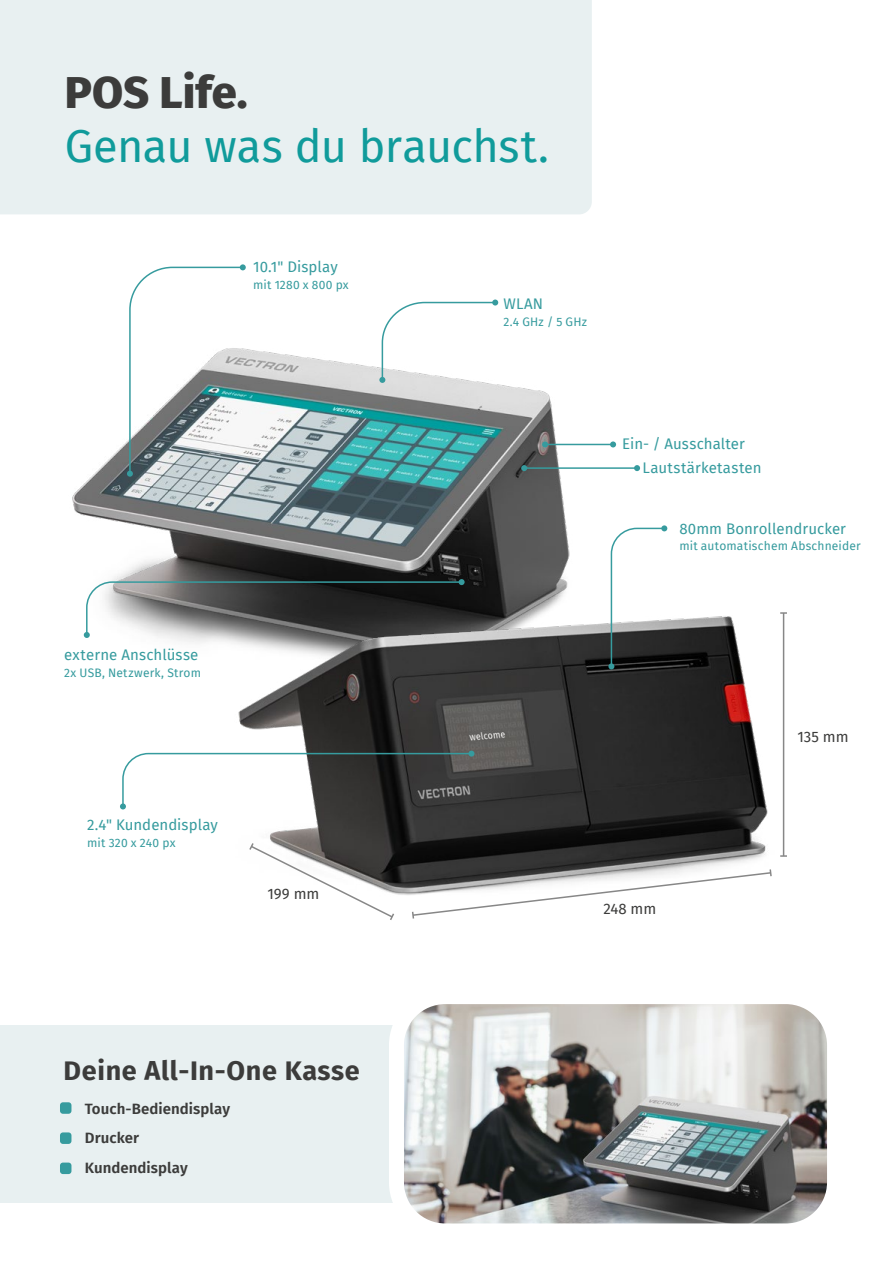
<style>
.page{position:relative;width:885px;height:1263px;background:#fff}
.page>*{position:absolute;margin:0;border:0;box-sizing:border-box;transform-origin:0 0}
.t1{font:45px "Fira Sans";letter-spacing:-.015em;color:#109b9b}
.t2{font:800 45px "Fira Sans";color:#3c3c3b}
.t3{font:700 27px "Fira Sans";letter-spacing:.025em;color:#3c3c3b}
.t4{font:15px "Fira Sans";letter-spacing:.005em;color:#369b9e}
.t5{font:600 15px "Fira Sans";letter-spacing:.005em;color:#3c3c3b}
.t6{font:15px "Fira Sans";color:#3c3c3b}
.t7{font:12px "Fira Sans";letter-spacing:.015em;color:#369b9e}
.s1{font-family:"Arial";font-weight:400;color:#008d58}
</style>
<div class="page">
<hr style="left:884px;top:1225px;width:1px;height:38px;background:#369b9e">
<div style="left:0;top:1025px;width:579px;height:177px;background:#e8f0f1"></div>
<div style="left:0;top:0;width:591px;height:214px;background:#e8f0f1"></div>
<img style="left:405px;top:1005px;width:420px;height:217px">
<div style="left:389px;top:989px;width:452px;height:249px;border:15px solid #fff;border-radius:49px"></div>
<img style="left:72px;top:299px;width:545px;height:344px">
<img style="left:230px;top:593px;width:538px;height:302px">
<div style="left:60px;top:1102px;width:11px;height:12px;background:#369b9e;border-radius:3px"></div>
<div style="left:60px;top:1132px;width:11px;height:12px;background:#369b9e;border-radius:3px"></div>
<div style="left:60px;top:1162px;width:11px;height:12px;background:#369b9e;border-radius:3px"></div>
<svg style="left:411px;top:868px;width:361px;height:51px"></svg>
<svg style="left:248px;top:841px;width:147px;height:79px"></svg>
<hr style="left:782px;top:613px;width:2px;height:243px;background:#878787">
<svg style="left:127px;top:264px;width:119px;height:213px"></svg>
<svg style="left:379px;top:300px;width:119px;height:83px"></svg>
<hr style="left:524px;top:467px;width:113px;height:2px;background:#369b9e">
<svg style="left:521px;top:465px;width:6px;height:6px"></svg>
<svg style="left:634px;top:465px;width:6px;height:6px"></svg>
<hr style="left:545px;top:444px;width:68px;height:1px;background:#369b9e">
<svg style="left:542px;top:441px;width:6px;height:6px"></svg>
<svg style="left:610px;top:441px;width:6px;height:6px"></svg>
<svg style="left:84px;top:579px;width:380px;height:59px;background:#636666"></svg>
<svg style="left:608px;top:525px;width:59px;height:144px"></svg>
<svg style="left:120px;top:751px;width:354px;height:58px"></svg>
<h1 class="t2" style="left:65px;top:53px;width:184px">POS Life.</h1>
<h1 class="t1" style="left:65px;top:112px;width:485px">Genau was du brauchst.</h1>
<p class="t4" style="left:253px;top:256px;width:86px">10.1" Display</p>
<p class="t7" style="left:253px;top:276px;width:97px">mit 1280 x 800 px</p>
<p class="t4" style="left:503px;top:293px;width:41px">WLAN</p>
<p class="t7" style="left:503px;top:313px;width:85px">2.4 GHz / 5 GHz</p>
<p class="t4" style="left:64px;top:644px;width:136px">externe Anschlüsse</p>
<p class="t7" style="left:64px;top:663px;width:138px">2x USB, Netzwerk, Strom</p>
<p class="t4" style="left:87px;top:814px;width:132px">2.4" Kundendisplay</p>
<p class="t7" style="left:87px;top:833px;width:90px">mit 320 x 240 px</p>
<p class="t6" style="left:267px;top:882px;width:53px">199 mm</p>
<p class="t4" style="left:622px;top:433px;width:124px">Ein- / Ausschalter</p>
<p class="t4" style="left:642px;top:457px;width:121px">Lautstärketasten</p>
<p class="t4" style="left:679px;top:517px;width:168px">80mm Bonrollendrucker</p>
<p class="t7" style="left:679px;top:537px;width:183px">mit automatischem Abschneider</p>
<p class="t6" style="left:603px;top:897px;width:54px">248 mm</p>
<p class="t6" style="left:797px;top:725px;width:53px">135 mm</p>
<h2 class="t3" style="left:63px;top:1048px;width:298px">Deine All-In-One Kasse</h2>
<p class="t5" style="left:64px;top:1096px;width:168px"><span class="s1">•</span> Touch-Bediendisplay</p>
<p class="t5" style="left:64px;top:1126px;width:77px"><span class="s1">•</span> Drucker</p>
<p class="t5" style="left:64px;top:1155px;width:126px"><span class="s1">•</span> Kundendisplay</p>
</div>
